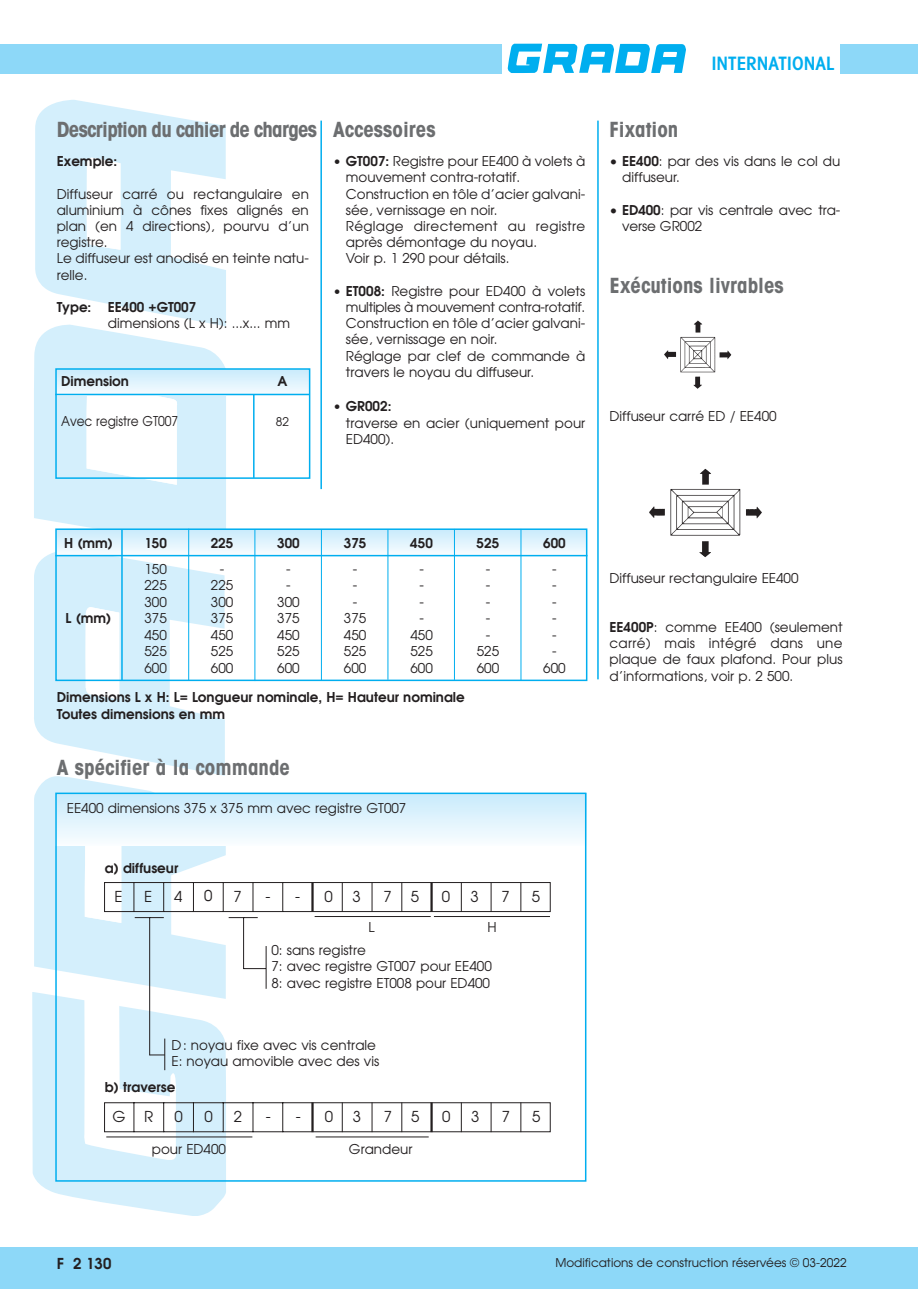
<style>
.page{position:relative;width:918px;height:1289px;background:#fff}
.page>*{position:absolute;margin:0;border:0;box-sizing:border-box;transform-origin:0 0}
.t1{font:700 condensed 21px "Avant Garde";color:#6c6e70}
.t2{font:700 condensed 21px "Avant Garde";letter-spacing:-.035em;color:#6c6e70}
.t3{font:600 condensed 18.45px "Avant Garde";color:#00aeef}
.t4{font:15px "Avant Garde";color:#231f20}
.t5{font:600 15px "Avant Garde";color:#231f20}
.t6{font:13.5px/16.5px "Avant Garde";color:#231f20}
.t7{font:600 13.5px/16.2px "Avant Garde";color:#231f20}
.t8{font:13.5px "Avant Garde";color:#231f20;scale:.9 1}
.t9{font:12px "Avant Garde";color:#231f20}
.s1{font-weight:600}
</style>
<div class="page">
<div style="left:0;top:44px;width:918px;height:30px;background:#8dd8f8"></div>
<div style="left:0;top:1247px;width:918px;height:41px;background:#8dd8f8"></div>
<div style="left:502px;top:38px;width:337px;height:44px;background:#fff"></div>
<svg style="left:508px;top:44px;width:178px;height:29px"></svg>
<svg style="left:551px;top:531px;width:33px;height:22px"></svg>
<div style="left:55px;top:793px;width:531px;height:53px;background:linear-gradient(to bottom,#c7eafb,#f9fdff)"></div>
<hr style="left:597px;top:121px;width:2px;height:558px;background:#00aeef">
<hr style="left:55px;top:555px;width:532px;height:1px;background:#00aeef">
<img style="left:664px;top:320px;width:68px;height:69px">
<img style="left:649px;top:468px;width:113px;height:89px">
<svg style="left:32px;top:100px;width:519px;height:1116px"></svg>
<hr style="left:311px;top:1102px;width:3px;height:30px;background:#231f20">
<hr style="left:342px;top:1102px;width:1px;height:30px;background:#231f20">
<hr style="left:372px;top:1102px;width:1px;height:30px;background:#231f20">
<hr style="left:401px;top:1102px;width:1px;height:30px;background:#231f20">
<hr style="left:430px;top:1102px;width:3px;height:30px;background:#231f20">
<hr style="left:461px;top:1102px;width:1px;height:30px;background:#231f20">
<hr style="left:491px;top:1102px;width:1px;height:30px;background:#231f20">
<hr style="left:520px;top:1102px;width:1px;height:30px;background:#231f20">
<h1 class="t2" style="left:57px;top:122px;width:262px">Description du cahier de charges</h1>
<h1 class="t1" style="left:610px;top:122px;width:70px">Fixation</h1>
<h1 class="t1" style="left:333px;top:122px;width:104px">Accessoires</h1>
<h2 class="t3" style="left:711px;top:57px;width:125px">INTERNATIONAL</h2>
<p class="t7" style="left:57px;top:154px;width:62px">Exemple:</p>
<p class="t6" style="left:57px;top:187px;width:254px">Diffuseur carré ou rectangulaire en aluminium à cônes fixes alignés en plan (en 4 directions), pourvu d’un registre.<br>Le diffuseur est anodisé en teinte natu&shy;relle.</p>
<p class="t7" style="left:57px;top:300px;width:141px">Type: EE400 +GT007</p>
<p class="t6" style="left:108px;top:316px;width:184px">dimensions (L x H): ...x... mm</p>
<p class="t7" style="left:61px;top:374px;width:70px">Dimension</p>
<p class="t8" style="left:61px;top:416px;width:132px">Avec registre GT007</p>
<p class="t7" style="left:277px;top:374px;width:11px">A</p>
<p class="t9" style="left:276px;top:417px;width:15px">82</p>
<p class="t6" style="left:346px;top:154px;width:241px;text-indent:-13px"><span class="s1">• GT007:</span> Registre pour EE400 à volets à mouvement contra-rotatif.<br>Construction en tôle d’acier galvani&shy;sée, vernissage en noir.<br>Réglage directement au registre après démontage du noyau.<br>Voir p. 1 290 pour détails.</p>
<p class="t6" style="left:346px;top:284px;width:241px;text-indent:-13px"><span class="s1">• ET008:</span> Registre pour ED400 à volets multiples à mouvement contra-rotatif.<br>Construction en tôle d’acier galvani&shy;sée, vernissage en noir.<br>Réglage par clef de commande à travers le noyau du diffuseur.</p>
<p class="t7" style="left:333px;top:399px;width:60px">• GR002:</p>
<p class="t6" style="left:346px;top:416px;width:241px">traverse en acier (uniquement pour<br>ED400).</p>
<p class="t6" style="left:622px;top:154px;width:220px;text-indent:-13px">• <span class="s1">EE400</span>: par des vis dans le col du diffuseur.</p>
<p class="t6" style="left:622px;top:203px;width:220px;text-indent:-13px">• <span class="s1">ED400</span>: par vis centrale avec tra&shy;verse GR002</p>
<h1 class="t1" style="left:610px;top:277px;width:176px">Exécutions livrables</h1>
<p class="t6" style="left:610px;top:409px;width:169px">Diffuseur carré ED / EE400</p>
<p class="t7" style="left:64px;top:536px;width:50px">H (mm)</p>
<p class="t7" style="left:66px;top:611px;width:47px">L (mm)</p>
<p class="t7" style="left:144px;top:536px;width:24px">150</p>
<p class="t6" style="left:144px;top:562px;width:24px;text-align:justify">150<br>225<br>300<br>375<br>450<br>525<br>600</p>
<p class="t7" style="left:211px;top:536px;width:24px">225</p>
<p class="t6" style="left:211px;top:562px;width:24px;text-align:center">-<br>225<br>300<br>375<br>450<br>525<br>600</p>
<p class="t7" style="left:277px;top:536px;width:24px">300</p>
<p class="t6" style="left:277px;top:562px;width:24px;text-align:center">-<br>-<br>300<br>375<br>450<br>525<br>600</p>
<p class="t7" style="left:344px;top:536px;width:24px">375</p>
<p class="t6" style="left:344px;top:562px;width:24px;text-align:center">-<br>-<br>-<br>375<br>450<br>525<br>600</p>
<p class="t7" style="left:410px;top:536px;width:24px">450</p>
<p class="t6" style="left:410px;top:562px;width:24px;text-align:center">-<br>-<br>-<br>-<br>450<br>525<br>600</p>
<p class="t7" style="left:57px;top:690px;width:410px">Dimensions L x H: L= Longueur nominale, H= Hauteur nominale<br>Toutes dimensions en mm</p>
<p class="t7" style="left:477px;top:536px;width:24px">525</p>
<p class="t6" style="left:477px;top:562px;width:24px;text-align:center">-<br>-<br>-<br>-<br>-<br>525<br>600</p>
<h1 class="t1" style="left:57px;top:760px;width:235px">A spécifier à la commande</h1>
<p class="t6" style="left:67px;top:800px;width:341px">EE400 dimensions 375 x 375 mm avec registre GT007</p>
<p class="t7" style="left:105px;top:860px;width:75px">a) diffuseur</p>
<p class="t7" style="left:543px;top:536px;width:24px">600</p>
<p class="t6" style="left:543px;top:562px;width:24px;text-align:center">-<br>-<br>-<br>-<br>-<br>-<br>600</p>
<p class="t4" style="left:115px;top:890px;width:10px">E</p>
<p class="t4" style="left:144px;top:890px;width:10px">E</p>
<p class="t4" style="left:174px;top:890px;width:10px">4</p>
<p class="t4" style="left:204px;top:886px;width:10px">0</p>
<p class="t4" style="left:233px;top:890px;width:10px">7</p>
<p class="t4" style="left:265px;top:890px;width:36px">- -</p>
<p class="t4" style="left:325px;top:890px;width:10px">0</p>
<p class="t4" style="left:353px;top:890px;width:10px">3</p>
<p class="t4" style="left:384px;top:890px;width:10px">7</p>
<p class="t4" style="left:411px;top:890px;width:10px">5</p>
<p class="t4" style="left:442px;top:890px;width:10px">0</p>
<p class="t4" style="left:471px;top:890px;width:10px">3</p>
<p class="t4" style="left:501px;top:890px;width:10px">7</p>
<p class="t4" style="left:532px;top:890px;width:10px">5</p>
<p class="t6" style="left:368px;top:919px;width:8px">L</p>
<p class="t6" style="left:487px;top:919px;width:11px">H</p>
<p class="t6" style="left:272px;top:943px;width:222px">0: sans registre<br>7: avec registre GT007 pour EE400<br>8: avec registre ET008 pour ED400</p>
<p class="t6" style="left:172px;top:1038px;width:209px">D: noyau fixe avec vis centrale<br>E: noyau amovible avec des vis</p>
<p class="t7" style="left:105px;top:1080px;width:72px">b) traverse</p>
<p class="t4" style="left:112px;top:1110px;width:42px">G R</p>
<p class="t4" style="left:175px;top:1110px;width:10px">0</p>
<p class="t4" style="left:205px;top:1110px;width:10px">0</p>
<p class="t4" style="left:234px;top:1110px;width:10px">2</p>
<p class="t4" style="left:266px;top:1110px;width:36px">- -</p>
<p class="t4" style="left:325px;top:1110px;width:10px">0</p>
<p class="t4" style="left:353px;top:1110px;width:10px">3</p>
<p class="t4" style="left:384px;top:1110px;width:10px">7</p>
<p class="t4" style="left:411px;top:1110px;width:10px">5</p>
<p class="t4" style="left:442px;top:1110px;width:10px">0</p>
<p class="t4" style="left:471px;top:1110px;width:10px">3</p>
<p class="t4" style="left:502px;top:1110px;width:10px">7</p>
<p class="t4" style="left:532px;top:1110px;width:10px">5</p>
<p class="t6" style="left:152px;top:1142px;width:76px">pour ED400</p>
<p class="t6" style="left:349px;top:1142px;width:65px">Grandeur</p>
<p class="t6" style="left:610px;top:571px;width:191px">Diffuseur rectangulaire EE400</p>
<p class="t6" style="left:610px;top:620px;width:235px;text-align:justify"><span class="s1">EE400P</span>: comme EE400 (seulement carré) mais intégré dans une plaque de faux plafond. Pour plus d’informations, voir p. 2 500.</p>
<p class="t5" style="left:57px;top:1257px;width:56px">F 2 130</p>
<p class="t9" style="left:555px;top:1257px;width:293px">Modifications de construction réservées © 03-2022</p>
</div>
